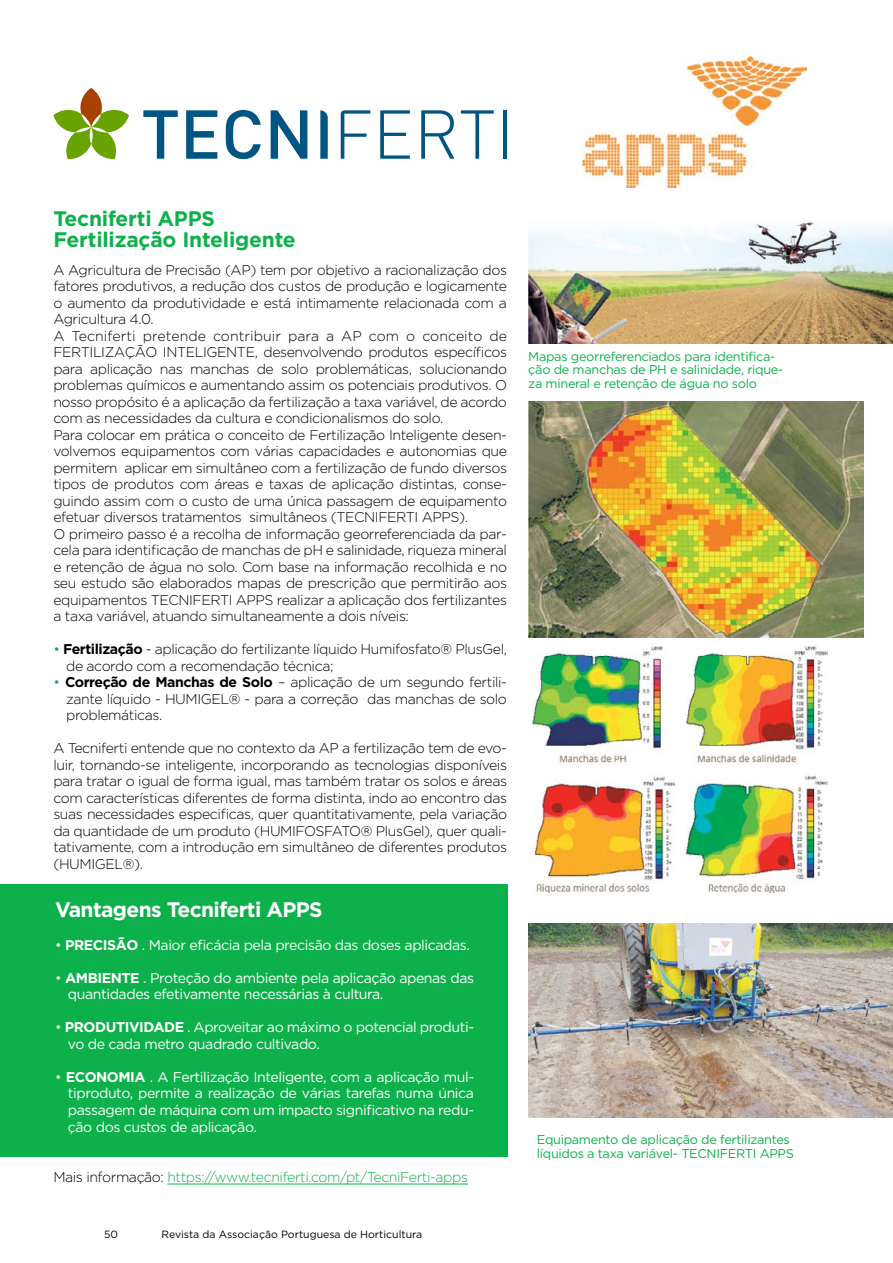
<style>
.page{position:relative;width:893px;height:1263px;background:#fff}
.page>*{position:absolute;margin:0;border:0;box-sizing:border-box;transform-origin:0 0}
.t1{font:700 21px/21px "Gotham HTF";letter-spacing:-.01em;color:#0db14b}
.t2{font:700 21px "Gotham HTF";letter-spacing:-.03em;color:#fff}
.t3{font:300 14.1px/16.5px "Gotham HTF";letter-spacing:-.03em;color:#000}
.t4{font:14.1px/16.5px "Gotham HTF";letter-spacing:-.03em;color:#fff}
.t5{font:300 14.1px "Gotham HTF";letter-spacing:-.03em;color:#0db14b}
.t6{font:12.75px/13.5px "Gotham HTF";letter-spacing:-.025em;color:#0db14b}
.t7{font:10.5px "Gotham HTF";color:#000}
.s1{color:#0db14b}
.s2{font-weight:700}
.s3{font-weight:300}
.s4{color:#000}
</style>
<div class="page">
<div style="left:0;top:885px;width:507px;height:272px;background:#0db14b"></div>
<hr style="left:167px;top:1184px;width:301px;height:1px;background:#0db14b">
<img style="left:582px;top:57px;width:224px;height:131px">
<img style="left:528px;top:221px;width:365px;height:122px">
<img style="left:528px;top:401px;width:335px;height:236px">
<img style="left:532px;top:646px;width:295px;height:246px">
<img style="left:528px;top:923px;width:365px;height:194px">
<div style="left:80px;top:88px;width:22px;height:39px;background:#a74200;border-radius:50%"></div>
<svg style="left:53px;top:109px;width:76px;height:50px"></svg>
<svg style="left:143px;top:110px;width:35px;height:49px"></svg>
<svg style="left:186px;top:110px;width:31px;height:49px"></svg>
<svg style="left:226px;top:110px;width:35px;height:49px"></svg>
<svg style="left:271px;top:110px;width:36px;height:49px"></svg>
<svg style="left:320px;top:110px;width:8px;height:49px"></svg>
<svg style="left:380px;top:110px;width:30px;height:49px"></svg>
<svg style="left:421px;top:110px;width:33px;height:49px"></svg>
<svg style="left:461px;top:110px;width:33px;height:49px"></svg>
<svg style="left:341px;top:110px;width:29px;height:49px"></svg>
<hr style="left:503px;top:110px;width:4px;height:49px;background:#005583">
<h1 class="t1" style="left:53px;top:208px;width:244px">Tecniferti APPS<br>Fertilização Inteligente</h1>
<p class="t3" style="left:53px;top:261px;width:455px">A Agricultura de Precisão (AP) tem por objetivo a racionalização dos fatores produtivos, a redução dos custos de produção e logicamente o aumento da produtividade e está intimamente relacionada com a Agricultura 4.0.<br>A Tecniferti pretende contribuir para a AP com o conceito de FERTILIZAÇÃO INTELIGENTE, desenvolvendo produtos específicos para aplicação nas manchas de solo problemáticas, solucionando problemas químicos e aumentando assim os potenciais produtivos. O nosso propósito é a aplicação da fertilização a taxa variável, de acordo com as necessidades da cultura e condicionalismos do solo.<br>Para colocar em prática o conceito de Fertilização Inteligente desen&shy;volvemos equipamentos com várias capacidades e autonomias que permitem aplicar em simultâneo com a fertilização de fundo diversos tipos de produtos com áreas e taxas de aplicação distintas, conse&shy;guindo assim com o custo de uma única passagem de equipamento efetuar diversos tratamentos simultâneos (TECNIFERTI APPS).<br>O primeiro passo é a recolha de informação georreferenciada da par&shy;cela para identificação de manchas de pH e salinidade, riqueza mineral e retenção de água no solo. Com base na informação recolhida e no seu estudo são elaborados mapas de prescrição que permitirão aos equipamentos TECNIFERTI APPS realizar a aplicação dos fertilizantes a taxa variável, atuando simultaneamente a dois níveis:</p>
<p class="t3" style="left:66px;top:641px;width:442px;text-indent:-13px"><span class="s1">•</span> <span class="s2">Fertilização</span> - aplicação do fertilizante líquido Humifosfato® PlusGel, de acordo com a recomendação técnica;</p>
<p class="t3" style="left:66px;top:674px;width:442px;text-align:justify;text-indent:-13px"><span class="s1">•</span> <span class="s2">Correção de Manchas de Solo</span> – aplicação de um segundo fertili&shy;zante líquido - HUMIGEL® - para a correção das manchas de solo problemáticas.</p>
<p class="t3" style="left:53px;top:740px;width:455px;text-align:justify">A Tecniferti entende que no contexto da AP a fertilização tem de evo&shy;luir, tornando-se inteligente, incorporando as tecnologias disponíveis para tratar o igual de forma igual, mas também tratar os solos e áreas com características diferentes de forma distinta, indo ao encontro das suas necessidades especificas, quer quantitativamente, pela variação da quantidade de um produto (HUMIFOSFATO® PlusGel), quer quali&shy;tativamente, com a introdução em simultâneo de diferentes produtos (HUMIGEL®).</p>
<h1 class="t2" style="left:55px;top:897px;width:269px">Vantagens Tecniferti APPS</h1>
<p class="t4" style="left:55px;top:936px;width:416px"><span class="s3">•</span> <span class="s2">PRECISÃO</span> . Maior eficácia pela precisão das doses aplicadas.</p>
<p class="t4" style="left:68px;top:969px;width:408px;text-indent:-13px"><span class="s3">•</span> <span class="s2">AMBIENTE</span> . Proteção do ambiente pela aplicação apenas das quantidades efetivamente necessárias à cultura.</p>
<p class="t4" style="left:68px;top:1019px;width:408px;text-indent:-13px"><span class="s3">•</span> <span class="s2">PRODUTIVIDADE</span> . Aproveitar ao máximo o potencial produti&shy;vo de cada metro quadrado cultivado.</p>
<p class="t4" style="left:68px;top:1068px;width:408px;text-align:justify;text-indent:-13px"><span class="s3">•</span> <span class="s2">ECONOMIA</span> . A Fertilização Inteligente, com a aplicação mul&shy;tiproduto, permite a realização de várias tarefas numa única passagem de máquina com um impacto significativo na redu&shy;ção dos custos de aplicação.</p>
<p class="t5" style="left:53px;top:1169px;width:416px"><span class="s4">Mais informação:</span> https://www.tecniferti.com/pt/TecniFerti-apps</p>
<p class="t7" style="left:104px;top:1228px;width:15px">50</p>
<p class="t7" style="left:162px;top:1228px;width:262px">Revista da Associação Portuguesa de Horticultura</p>
<p class="t6" style="left:528px;top:349px;width:257px">Mapas georreferenciados para identifica&shy;ção de manchas de PH e salinidade, rique&shy;za mineral e retenção de água no solo</p>
<p class="t6" style="left:537px;top:1132px;width:259px">Equipamento de aplicação de fertilizantes líquidos a taxa variável- TECNIFERTI APPS</p>
</div>
